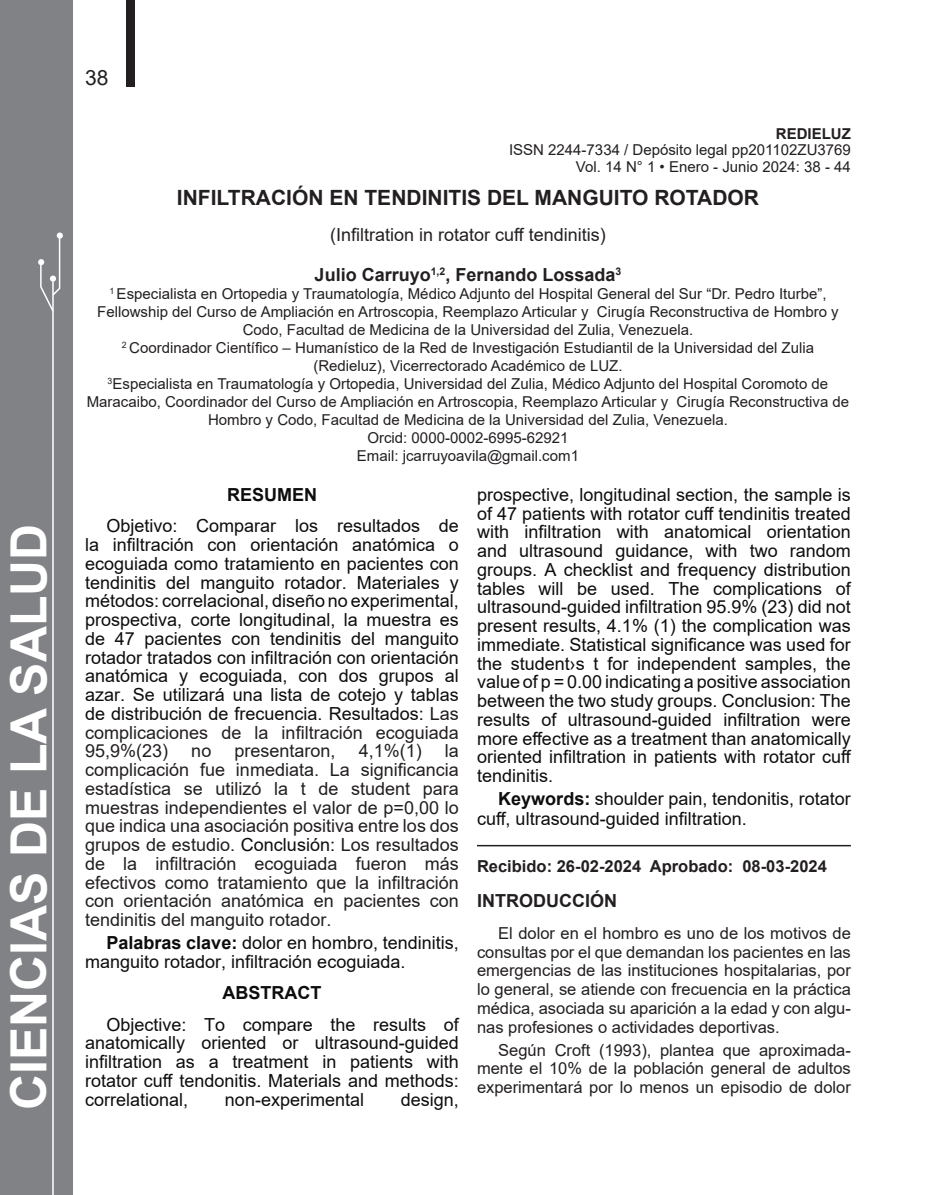
<style>
.page{position:relative;width:936px;height:1195px;background:#fff}
.page>*{position:absolute;margin:0;border:0;box-sizing:border-box;transform-origin:0 0}
.t1{font:700 49.95px "Arial";color:#fff}
.art-titulo-esp{font:700 21px "Arial";color:#231f20}
.t2{font:21px "Arial";color:#231f20}
.art-contenido{font:18px/18.8px "Arial";color:#0d0d0d;text-align:justify}
.art-contenido-2{font:18px/18.8px "Arial";color:#231f20;text-align:justify}
.art-titulo-eng{font:18px "Arial";color:#231f20}
.art-autor{font:700 18px "Arial";color:#231f20}
.art-titulo-resumen{font:700 18px "Arial";color:#0d0d0d}
.art-titulo-1{font:700 18px "Arial";color:#231f20}
.art-contenido-3{font:16.5px/18.8px "Arial";color:#231f20;text-align:justify}
.art-consignacion{font:700 16.5px "Arial";color:#231f20}
.art-desc{font:15px/18px "Arial";color:#231f20;text-align:center}
.t3{font:700 15px "Arial";color:#231f20}
.s1{color:#231f20}
.s2{font-weight:700}
.s3{color:#0d0d0d}
</style>
<div class="page">
<div style="left:126px;top:0;width:8px;height:87px;background:#231f20"></div>
<div style="left:0;top:0;width:73px;height:1195px;background:#808285"></div>
<hr style="left:52px;top:281px;width:2px;height:914px;background:#fff">
<div style="left:57px;top:232px;width:6px;height:7px;background:#fff;border-radius:50%"></div>
<svg style="left:38px;top:235px;width:23px;height:78px"></svg>
<hr style="left:477px;top:845px;width:373px;height:1px;background:#231f20">
<p class="t1" style="left:-6px;top:1110px;width:588px;rotate:-90deg">CIENCIAS DE LA SALUD</p>
<p class="t2" style="left:85px;top:64px;width:25px">38</p>
<p class="t3" style="left:775px;top:123px;width:76px">REDIELUZ</p>
<p class="art-desc" style="left:509px;top:141px;width:343px">ISSN 2244-7334 / Depósito legal pp201102ZU3769</p>
<p class="art-desc" style="left:576px;top:157px;width:276px">Vol. 14 N° 1 • Enero - Junio 2024: 38 - 44</p>
<p class="art-titulo-esp" style="left:177px;top:182px;width:583px">INFILTRACIÓN EN TENDINITIS DEL MANGUITO ROTADOR</p>
<p class="art-titulo-eng" style="left:330px;top:222px;width:277px">(Infiltration in rotator cuff tendinitis)</p>
<p class="art-autor" style="left:314px;top:262px;width:308px">Julio Carruyo<sup>1,2</sup>, Fernando Lossada<sup>3</sup></p>
<p class="art-desc" style="left:97px;top:284px;width:743px"><sup>1</sup> Especialista en Ortopedia y Traumatología, Médico Adjunto del Hospital General del Sur “Dr. Pedro Iturbe”,<br>Fellowship del Curso de Ampliación en Artroscopia, Reemplazo Articular y Cirugía Reconstructiva de Hombro y<br>Codo, Facultad de Medicina de la Universidad del Zulia, Venezuela.</p>
<p class="art-desc" style="left:122px;top:338px;width:693px"><sup>2</sup> Coordinador Científico – Humanístico de la Red de Investigación Estudiantil de la Universidad del Zulia (Redieluz), Vicerrectorado Académico de LUZ.</p>
<p class="art-desc" style="left:87px;top:374px;width:764px"><sup>3</sup>Especialista en Traumatología y Ortopedia, Universidad del Zulia, Médico Adjunto del Hospital Coromoto de<br>Maracaibo, Coordinador del Curso de Ampliación en Artroscopia, Reemplazo Articular y Cirugía Reconstructiva de<br>Hombro y Codo, Facultad de Medicina de la Universidad del Zulia, Venezuela.</p>
<p class="art-desc" style="left:367px;top:428px;width:202px">Orcid: 0000-0002-6995-62921</p>
<p class="art-desc" style="left:357px;top:446px;width:223px">Email: jcarruyoavila@gmail.com1</p>
<p class="art-titulo-resumen" style="left:227px;top:482px;width:91px">RESUMEN</p>
<p class="art-contenido" style="left:85px;top:516px;width:375px;text-indent:21px">Objetivo: Comparar los resultados de la infiltración con orientación anatómica o ecoguiada como tratamiento en pacientes con tendinitis del manguito rotador. Materiales y métodos: correlacional, diseño no experimental, prospectiva, corte longitudinal, la muestra es de 47 pacientes con tendinitis del manguito rotador tratados con infiltración con orientación anatómica y ecoguiada, con dos grupos al azar. Se utilizará una lista de cotejo y tablas de distribución de frecuencia. Resultados: <span class="s1">Las complicaciones de la infiltración ecoguiada 95,9%(23)</span></p>
<p class="art-contenido" style="left:477px;top:485px;width:376px">prospective, longitudinal section, the sample is of 47 patients with rotator cuff tendinitis treated with infiltration with anatomical orientation and ultrasound guidance, with two random groups. A checklist and frequency distribution tables will be used. The complications of ultrasound-guided infiltration 95.9% (23) did not present results, 4.1% (1) the complication was immediate. Statistical significance was used for the student›s t for independent samples, the value of p = 0.00 indicating a positive association between the two study groups. Conclusion: The results of ultrasound-guided infiltration were more effective as a treatment than anatomically oriented infiltration in patients with rotator cuff tendinitis.</p>
<p class="art-contenido" style="left:477px;top:789px;width:375px;line-height:19.8px;text-indent:21px"><span class="s2">Keywords:</span> shoulder pain, tendonitis, rotator cuff, ultrasound-guided infiltration.</p>
<p class="art-consignacion" style="left:477px;top:854px;width:351px">Recibido: 26-02-2024 Aprobado: 08-03-2024</p>
<p class="art-titulo-1" style="left:477px;top:888px;width:141px">INTRODUCCIÓN</p>
<p class="art-contenido-3" style="left:477px;top:924px;width:375px;text-indent:21px">El dolor en el hombro es uno de los motivos de consultas por el que demandan los pacientes en las emergencias de las instituciones hospitalarias, por lo general, se atiende con frecuencia en la práctica médica, asociada su aparición a la edad y con algu&shy;nas profesiones o actividades deportivas.</p>
<p class="art-contenido-3" style="left:477px;top:1040px;width:375px;text-indent:21px">Según Croft (1993), plantea que aproximada&shy;mente el 10% de la población general de adultos experimentará por lo menos un episodio de dolor</p>
<p class="art-contenido-2" style="left:191px;top:741px;width:22px">no</p>
<p class="art-contenido-2" style="left:234px;top:741px;width:103px">presentaron,</p>
<p class="art-contenido-2" style="left:359px;top:741px;width:65px">4,1%(1)</p>
<p class="art-contenido-2" style="left:85px;top:741px;width:375px;text-indent:360px">la complicación fue inmediata. La significancia estadística se utilizó la t de student para muestras independientes el valor de p=0,00 lo que indica una asociación positiva entre los dos grupos de estudio. <span class="s3">Conclusión:</span> Los resultados de la infiltración ecoguiada fueron más efectivos como tratamiento que la infiltración con orientación anatómica en pacientes con tendinitis del manguito rotador.</p>
<p class="art-contenido" style="left:85px;top:933px;width:375px;text-indent:21px"><span class="s2">Palabras clave:</span> dolor en hombro, tendinitis, manguito rotador, infiltración ecoguiada.</p>
<p class="art-titulo-resumen" style="left:222px;top:980px;width:100px">ABSTRACT</p>
<p class="art-contenido" style="left:85px;top:1015px;width:375px;text-indent:21px">Objective: To compare the results of anatomically oriented or ultrasound-guided infiltration as a treatment in patients with rotator cuff tendonitis. Materials and methods: correlational,</p>
<p class="art-contenido" style="left:225px;top:1090px;width:141px">non-experimental</p>
<p class="art-contenido" style="left:401px;top:1090px;width:60px">design,</p>
</div>
